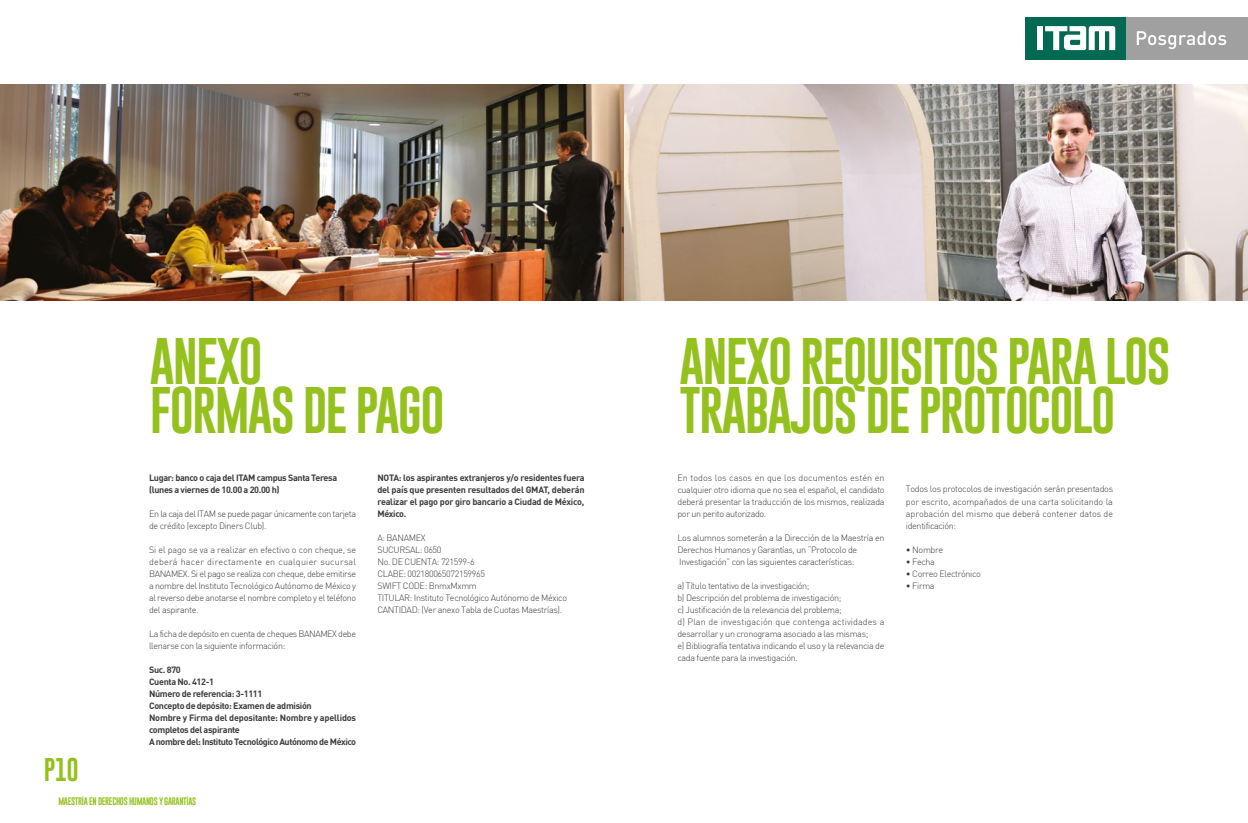
<style>
.page{position:relative;width:1248px;height:823px;background:#fff}
.page>*{position:absolute;margin:0;border:0;box-sizing:border-box;transform-origin:0 0}
.t1{font:48px/48px "Gobold";letter-spacing:-.035em;color:#95c11f}
.t2{font:24px "Gobold";color:#95c11f}
.t3{font:300 9px/12px "DIN";letter-spacing:-.04em;color:#3c3c3b}
.t4{font:700 9px/12px "DIN Offc";letter-spacing:-.035em;color:#3c3c3b}
.t5{font:8px "Gobold";letter-spacing:-.035em;color:#95c11f}
</style>
<div class="page">
<div style="left:1025px;top:17px;width:222px;height:42px;background:#046953"></div>
<svg style="left:1037px;top:26px;width:78px;height:24px"></svg>
<div style="left:1126px;top:17px;width:121px;height:42px;background:#a0a0a1"></div>
<svg style="left:1136px;top:31px;width:90px;height:18px"></svg>
<img style="left:0;top:84px;width:624px;height:216px">
<svg style="left:624px;top:84px;width:623px;height:216px;background:#c2b6af"></svg>
<h1 class="t1" style="left:150px;top:337px;width:296px">ANEXO<br>FORMAS DE PAGO</h1>
<h1 class="t1" style="left:679px;top:337px;width:493px">ANEXO REQUISITOS PARA LOS<br>TRABAJOS DE PROTOCOLO</h1>
<h2 class="t2" style="left:44px;top:753px;width:36px">P10</h2>
<p class="t4" style="left:149px;top:471px;width:190px">Lugar: banco o caja del ITAM campus Santa Teresa (lunes a viernes de 10.00 a 20.00 h)</p>
<p class="t3" style="left:149px;top:507px;width:208px">En la caja del ITAM se puede pagar únicamente con tarjeta de crédito (excepto Diners Club).</p>
<p class="t3" style="left:149px;top:543px;width:209px;text-align:justify">Si el pago se va a realizar en efectivo o con cheque, se deberá hacer directamente en cualquier sucursal BANAMEX. Si el pago se realiza con cheque, debe emitirse a nombre del Instituto Tecnológico Autónomo de México y al reverso debe anotarse el nombre completo y el teléfono del aspirante.</p>
<p class="t3" style="left:149px;top:627px;width:208px">La ficha de depósito en cuenta de cheques BANAMEX debe llenarse con la siguiente información:</p>
<p class="t4" style="left:149px;top:663px;width:208px">Suc. 870<br>Cuenta No. 412-1<br>Número de referencia: 3-1111<br>Concepto de depósito: Examen de admisión<br>Nombre y Firma del depositante: Nombre y apellidos completos del aspirante<br>A nombre del: Instituto Tecnológico Autónomo de México</p>
<p class="t5" style="left:58px;top:795px;width:139px">MAESTRÍA EN DERECHOS HUMANOS Y GARANTÍAS</p>
<p class="t4" style="left:377px;top:471px;width:209px;text-align:justify">NOTA: los aspirantes extranjeros y/o residentes fuera del país que presenten resultados del GMAT, deberán realizar el pago por giro bancario a Ciudad de México, México.</p>
<p class="t3" style="left:377px;top:531px;width:191px">A: BANAMEX<br>SUCURSAL: 0650<br>No. DE CUENTA: 721599-6<br>CLABE: 002180065072159965<br>SWIFT CODE: BnmxMxmm<br>TITULAR: Instituto Tecnológico Autónomo de México<br>CANTIDAD: (Ver anexo Tabla de Cuotas Maestrías).</p>
<p class="t3" style="left:677px;top:471px;width:209px;text-align:justify">En todos los casos en que los documentos estén en cualquier otro idioma que no sea el español, el candidato deberá presentar la traducción de los mismos, realizada por un perito autorizado.</p>
<p class="t3" style="left:677px;top:531px;width:208px">Los alumnos someterán a la Dirección de la Maestría en<br>Derechos Humanos y Garantías, un “Protocolo de<br>Investigación” con las siguientes características:</p>
<p class="t3" style="left:677px;top:579px;width:208px">a) Título tentativo de la investigación;<br>b) Descripción del problema de investigación;<br>c) Justificación de la relevancia del problema;<br>d) Plan de investigación que contenga actividades a desarrollar y un cronograma asociado a las mismas;<br>e) Bibliografía tentativa indicando el uso y la relevancia de cada fuente para la investigación.</p>
<p class="t3" style="left:905px;top:483px;width:209px;text-align:justify">Todos los protocolos de investigación serán presentados por escrito, acompañados de una carta solicitando la aprobación del mismo que deberá contener datos de identificación:</p>
<p class="t3" style="left:905px;top:543px;width:39px">• Nombre</p>
<p class="t3" style="left:905px;top:555px;width:31px">• Fecha</p>
<p class="t3" style="left:905px;top:567px;width:76px">• Correo Electrónico</p>
<p class="t3" style="left:905px;top:579px;width:30px">• Firma</p>
</div>
